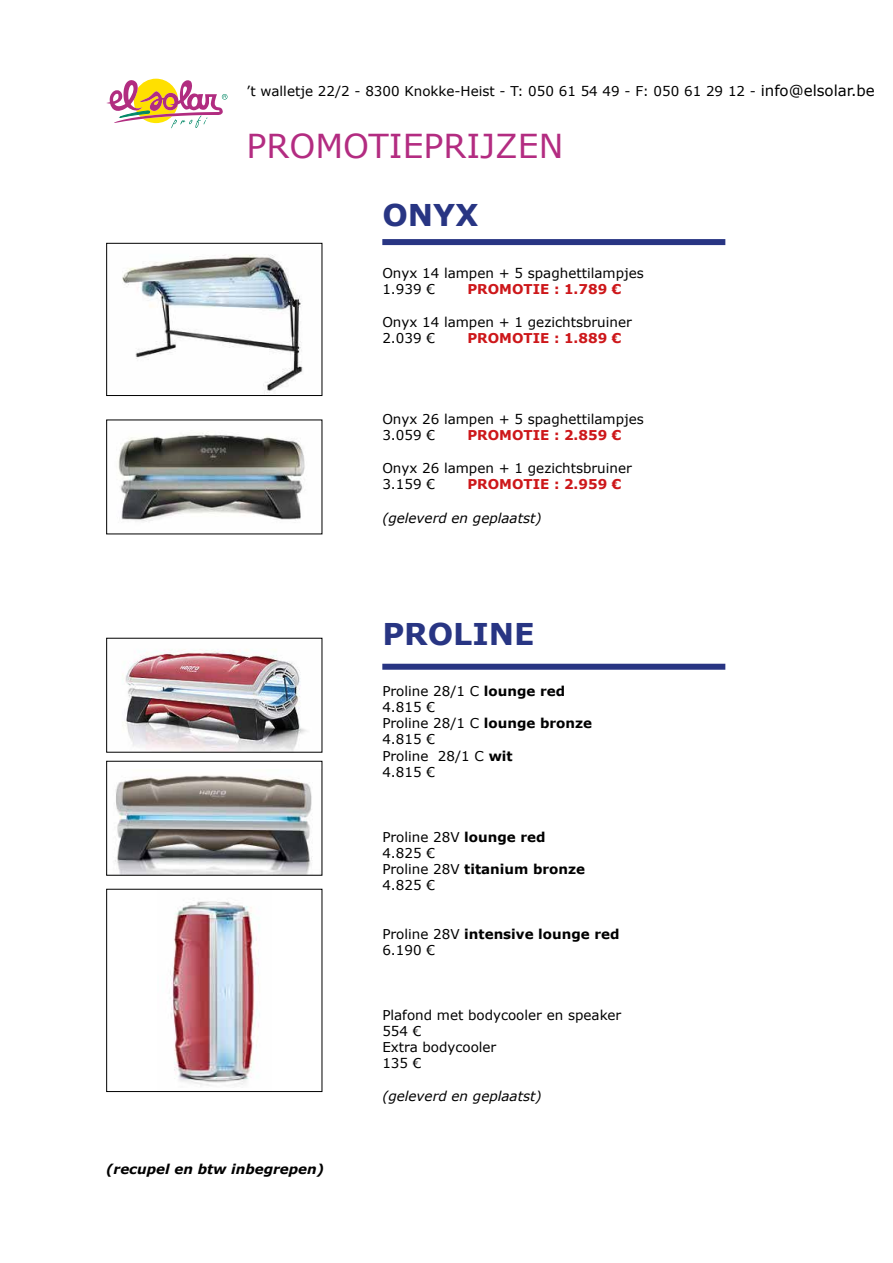
<style>
.page{position:relative;width:893px;height:1263px;background:#fff}
.page>*{position:absolute;margin:0;border:0;box-sizing:border-box;transform-origin:0 0}
.t1{font:33px "Verdana";color:#b32c81}
.t2{font:700 30px "Verdana";color:#283583}
.t3{font:13.5px/16.2px "Verdana";color:#000}
.t4{font:700 13.5px "Verdana";color:#cd171a}
.t5{font:italic 13.5px "Verdana";color:#000}
.t6{font:700 13.5px/16.2px "Verdana";color:#000}
.t7{font:italic 700 13.5px "Verdana";color:#000}
.s1{font-size:15px}
.s2{font-weight:700}
.s3{font-weight:400}
</style>
<div class="page">
<div style="left:382px;top:239px;width:343px;height:6px;background:#283583"></div>
<div style="left:382px;top:664px;width:343px;height:6px;background:#283583"></div>
<img style="left:122px;top:254px;width:181px;height:140px">
<div style="left:106px;top:243px;width:216px;height:153px;border:1px solid #000"></div>
<img style="left:118px;top:431px;width:187px;height:91px">
<img style="left:122px;top:649px;width:185px;height:101px">
<img style="left:115px;top:775px;width:198px;height:98px">
<img style="left:170px;top:901px;width:90px;height:185px">
<div style="left:106px;top:889px;width:216px;height:203px;border:1px solid #000"></div>
<svg style="left:106px;top:79px;width:121px;height:49px"></svg>
<p class="t3" style="left:247px;top:83px;width:630px">’t walletje 22/2 - 8300 Knokke-Heist - T: 050 61 54 49 - F: 050 61 29 12 - <span class="s1">info@elsolar.be</span></p>
<h1 class="t1" style="left:247px;top:124px;width:318px">PROMOTIEPRIJZEN</h1>
<h2 class="t2" style="left:382px;top:194px;width:97px">ONYX</h2>
<p class="t3" style="left:382px;top:265px;width:263px">Onyx 14 lampen + 5 spaghettilampjes<br>1.939 €</p>
<p class="t4" style="left:467px;top:280px;width:156px">PROMOTIE : 1.789 €</p>
<p class="t3" style="left:382px;top:314px;width:251px">Onyx 14 lampen + 1 gezichtsbruiner<br>2.039 €</p>
<p class="t4" style="left:467px;top:328px;width:156px">PROMOTIE : 1.889 €</p>
<p class="t3" style="left:382px;top:411px;width:263px">Onyx 26 lampen + 5 spaghettilampjes<br>3.059 €</p>
<p class="t4" style="left:467px;top:426px;width:156px">PROMOTIE : 2.859 €</p>
<p class="t3" style="left:382px;top:459px;width:251px">Onyx 26 lampen + 1 gezichtsbruiner<br>3.159 €</p>
<p class="t4" style="left:467px;top:474px;width:156px">PROMOTIE : 2.959 €</p>
<p class="t5" style="left:382px;top:509px;width:161px">(geleverd en geplaatst)</p>
<h2 class="t2" style="left:382px;top:613px;width:154px">PROLINE</h2>
<p class="t3" style="left:382px;top:683px;width:211px">Proline 28/1 C <span class="s2">lounge red<br></span>4.815 €<br>Proline 28/1 C <span class="s2">lounge bronze<br></span>4.815 €<br>Proline 28/1 C <span class="s2">wit<br></span>4.815 €</p>
<p class="t3" style="left:382px;top:828px;width:204px">Proline 28V <span class="s2">lounge red<br></span>4.825 €<br>Proline 28V <span class="s2">titanium bronze<br></span>4.825 €</p>
<p class="t6" style="left:382px;top:925px;width:239px"><span class="s3">Proline 28V</span> intensive lounge red<br><span class="s3">6.190 €</span></p>
<p class="t7" style="left:106px;top:1160px;width:219px">(recupel en btw inbegrepen)</p>
<p class="t3" style="left:382px;top:1007px;width:240px">Plafond met bodycooler en speaker<br>554 €<br>Extra bodycooler<br>135 €</p>
<p class="t5" style="left:382px;top:1086px;width:161px">(geleverd en geplaatst)</p>
</div>
